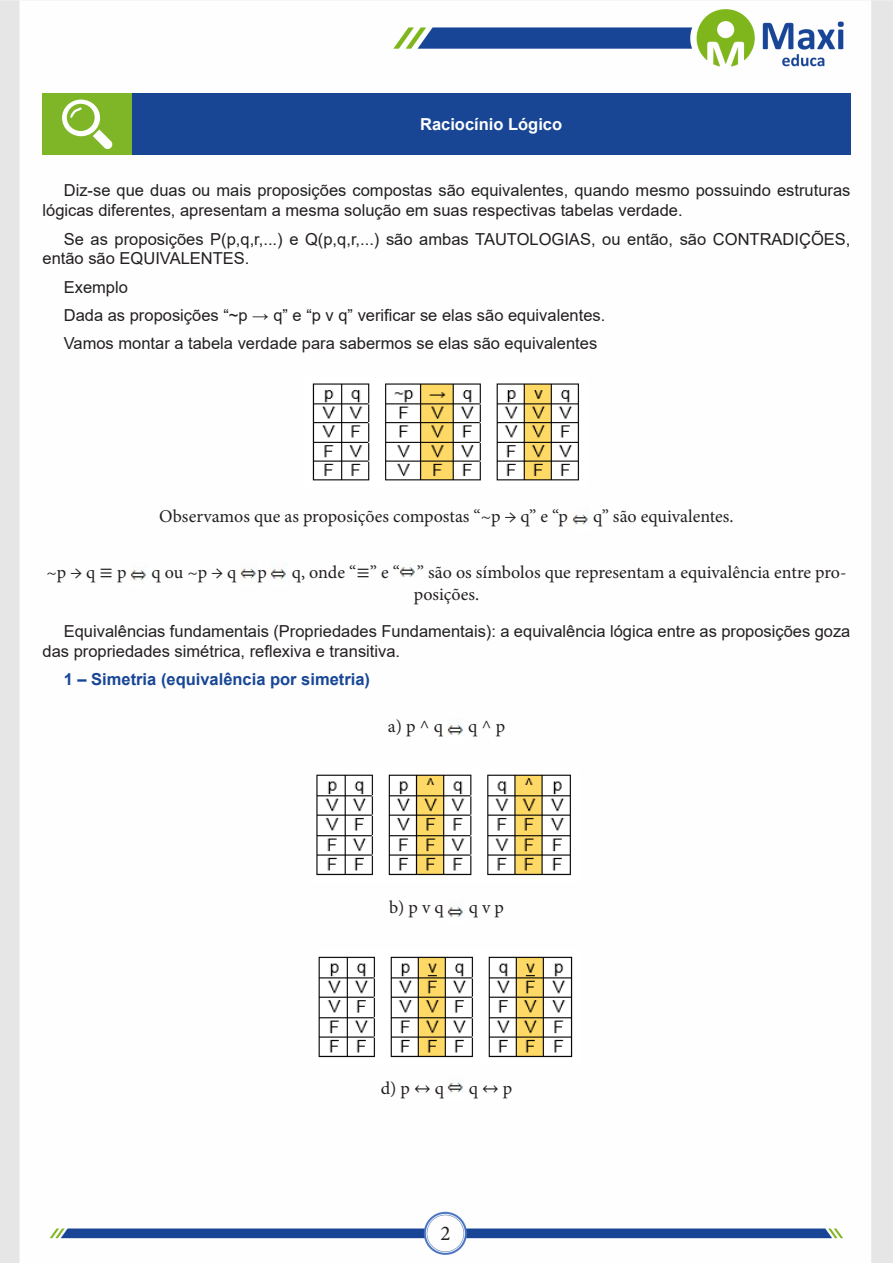
<style>
.page{position:relative;width:893px;height:1263px;background:#fff}
.page>*{position:absolute;margin:0;border:0;box-sizing:border-box;transform-origin:0 0}
.t1{font:21px "Minion Pro";color:#231f20}
.CENTRALIZAR{font:18px/21.6px "Minion Pro";color:#231f20}
.TEXTO_BASE{font:16.5px/19.8px "Arial";color:#231f20}
.TEXTO_BASE-2{font:700 16.5px "Arial";color:#184696}
.Titulo_de_Caixa{font:700 16.5px "Arial";color:#fff}
.s1{font-family:"Cambria Math"}
</style>
<div class="page">
<img style="left:0;top:0;width:893px;height:1263px">
<div style="left:43px;top:94px;width:89px;height:61px;background:#7fb628"></div>
<div style="left:132px;top:94px;width:718px;height:61px;background:#184695"></div>
<svg style="left:62px;top:100px;width:51px;height:49px"></svg>
<img style="left:306px;top:378px;width:281px;height:108px">
<img style="left:572px;top:507px;width:17px;height:25px">
<img style="left:131px;top:563px;width:17px;height:24px">
<img style="left:241px;top:561px;width:16px;height:25px">
<img style="left:271px;top:561px;width:17px;height:25px">
<img style="left:400px;top:560px;width:17px;height:24px">
<img style="left:447px;top:717px;width:17px;height:25px">
<img style="left:314px;top:769px;width:265px;height:113px">
<img style="left:448px;top:899px;width:17px;height:25px">
<img style="left:313px;top:950px;width:267px;height:114px">
<img style="left:448px;top:1075px;width:17px;height:25px">
<p class="Titulo_de_Caixa" style="left:420px;top:113px;width:144px">Raciocínio Lógico</p>
<p class="TEXTO_BASE" style="left:43px;top:181px;width:809px;text-indent:21px">Diz-se que duas ou mais proposições compostas são equivalentes, quando mesmo possuindo estruturas lógicas diferentes, apresentam a mesma solução em suas respectivas tabelas verdade.</p>
<p class="TEXTO_BASE" style="left:43px;top:229px;width:809px;text-indent:21px">Se as proposições P(p,q,r,...) e Q(p,q,r,...) são ambas TAUTOLOGIAS, ou então, são CONTRADIÇÕES, então são EQUIVALENTES.</p>
<p class="TEXTO_BASE" style="left:64px;top:277px;width:66px">Exemplo</p>
<p class="TEXTO_BASE" style="left:64px;top:305px;width:543px">Dada as proposições “~p → q” e “p v q” verificar se elas são equivalentes.</p>
<p class="TEXTO_BASE" style="left:64px;top:333px;width:535px">Vamos montar a tabela verdade para sabermos se elas são equivalentes</p>
<p class="CENTRALIZAR" style="left:159px;top:506px;width:410px">Observamos que as proposições compostas “~p → q” e “p</p>
<p class="CENTRALIZAR" style="left:593px;top:506px;width:142px">q” são equivalentes.</p>
<p class="CENTRALIZAR" style="left:47px;top:562px;width:82px">~p → q <span class="s1">≡</span> p</p>
<p class="CENTRALIZAR" style="left:152px;top:562px;width:117px">q ou ~p → q p</p>
<p class="CENTRALIZAR" style="left:414px;top:562px;width:434px;text-indent:-122px">q, onde “<span class="s1">≡</span>” e “ ” são os símbolos que representam a equivalência entre pro&shy;posições.</p>
<p class="TEXTO_BASE" style="left:43px;top:621px;width:809px;text-indent:21px">Equivalências fundamentais (Propriedades Fundamentais): a equivalência lógica entre as proposições goza das propriedades simétrica, reflexiva e transitiva.</p>
<p class="TEXTO_BASE-2" style="left:64px;top:667px;width:308px">1 – Simetria (equivalência por simetria)</p>
<p class="CENTRALIZAR" style="left:388px;top:715px;width:57px">a) p ^ q</p>
<p class="CENTRALIZAR" style="left:468px;top:715px;width:38px">q ^ p</p>
<p class="CENTRALIZAR" style="left:389px;top:896px;width:56px">b) p v q</p>
<p class="CENTRALIZAR" style="left:469px;top:896px;width:37px">q v p</p>
<p class="CENTRALIZAR" style="left:381px;top:1077px;width:65px">d) p <span class="s1">↔</span> q</p>
<p class="CENTRALIZAR" style="left:469px;top:1077px;width:45px">q <span class="s1">↔</span> p</p>
<p class="t1" style="left:440px;top:1219px;width:12px">2</p>
</div>
